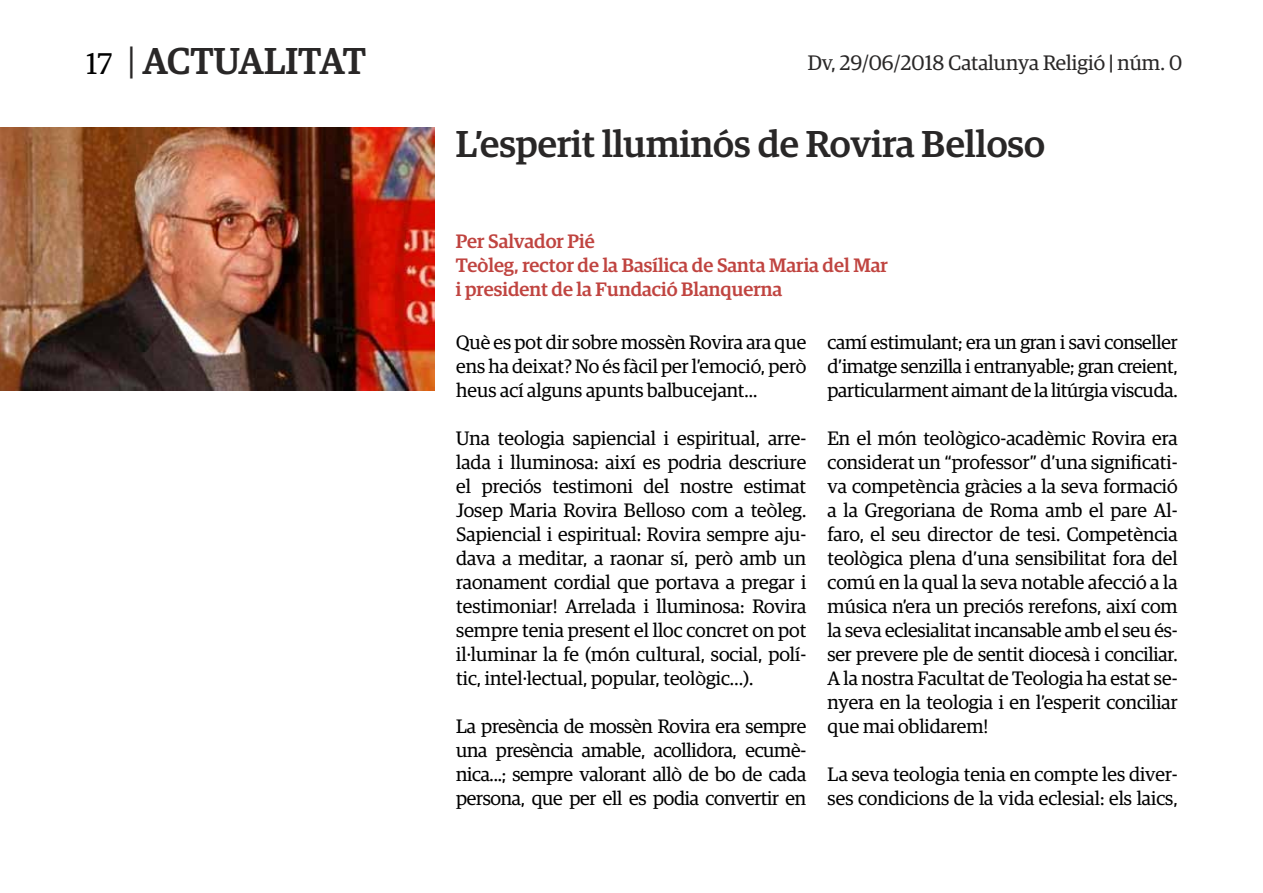
<style>
.page{position:relative;width:1263px;height:893px;background:#fff}
.page>*{position:absolute;margin:0;border:0;box-sizing:border-box;transform-origin:0 0}
.t1{font:500 37.5px "Guardian Egyp";color:#292727}
.t2{font:30px "Guardian Egyp";color:#000}
.t3{font:21px "Guardian Egyp";color:#292727}
.t4{font:19.5px/24px "Guardian Egyp";color:#000;text-align:justify}
.t5{font:500 19.5px/24px "Guardian Egyp";color:#c04440}
.s1{font-size:37.5px;color:#292727}
.s2{font-weight:500}
</style>
<div class="page">
<img style="left:0;top:128px;width:435px;height:262px">
<h2 class="t2" style="left:86px;top:43px;width:51px">17 <span class="s1">|</span></h2>
<p class="t3" style="left:808px;top:49px;width:376px">Dv, 29/06/2018 Catalunya Religió <span class="s2">|</span> núm. 0</p>
<h1 class="t1" style="left:142px;top:34px;width:225px">ACTUALITAT</h1>
<h1 class="t1" style="left:456px;top:117px;width:591px">L’esperit lluminós de Rovira Belloso</h1>
<p class="t5" style="left:456px;top:227px;width:433px">Per Salvador Pié<br>Teòleg, rector de la Basílica de Santa Maria del Mar i president de la Fundació Blanquerna</p>
<p class="t4" style="left:456px;top:329px;width:352px">Què es pot dir sobre mossèn Rovira ara que ens ha deixat? No és fàcil per l’emoció, però heus ací alguns apunts balbucejant...</p>
<p class="t4" style="left:456px;top:425px;width:352px">Una teologia sapiencial i espiritual, arre&shy;lada i lluminosa: així es podria descriure el preciós testimoni del nostre estimat Josep Maria Rovira Belloso com a teòleg.<br>Sapiencial i espiritual: Rovira sempre aju&shy;dava a meditar, a raonar sí, però amb un raonament cordial que portava a pregar i testimoniar! Arrelada i lluminosa: Rovira sempre tenia present el lloc concret on pot il·luminar la fe (món cultural, social, polí&shy;tic, intel·lectual, popular, teològic…).</p>
<p class="t4" style="left:456px;top:713px;width:352px">La presència de mossèn Rovira era sempre una presència amable, acollidora, ecumè&shy;nica...; sempre valorant allò de bo de cada persona, que per ell es podia convertir en</p>
<p class="t4" style="left:827px;top:329px;width:352px">camí estimulant; era un gran i savi conseller d’imatge senzilla i entranyable; gran creient, particularment aimant de la litúrgia viscuda.</p>
<p class="t4" style="left:827px;top:425px;width:352px">En el món teològico-acadèmic Rovira era considerat un “professor” d’una significati&shy;va competència gràcies a la seva formació a la Gregoriana de Roma amb el pare Al&shy;faro, el seu director de tesi. Competència teològica plena d’una sensibilitat fora del comú en la qual la seva notable afecció a la música n’era un preciós rerefons, així com la seva eclesialitat incansable amb el seu és&shy;ser prevere ple de sentit diocesà i conciliar.<br>A la nostra Facultat de Teologia ha estat se&shy;nyera en la teologia i en l’esperit conciliar que mai oblidarem!</p>
<p class="t4" style="left:827px;top:761px;width:352px">La seva teologia tenia en compte les diver&shy;ses condicions de la vida eclesial: els laics,</p>
</div>
